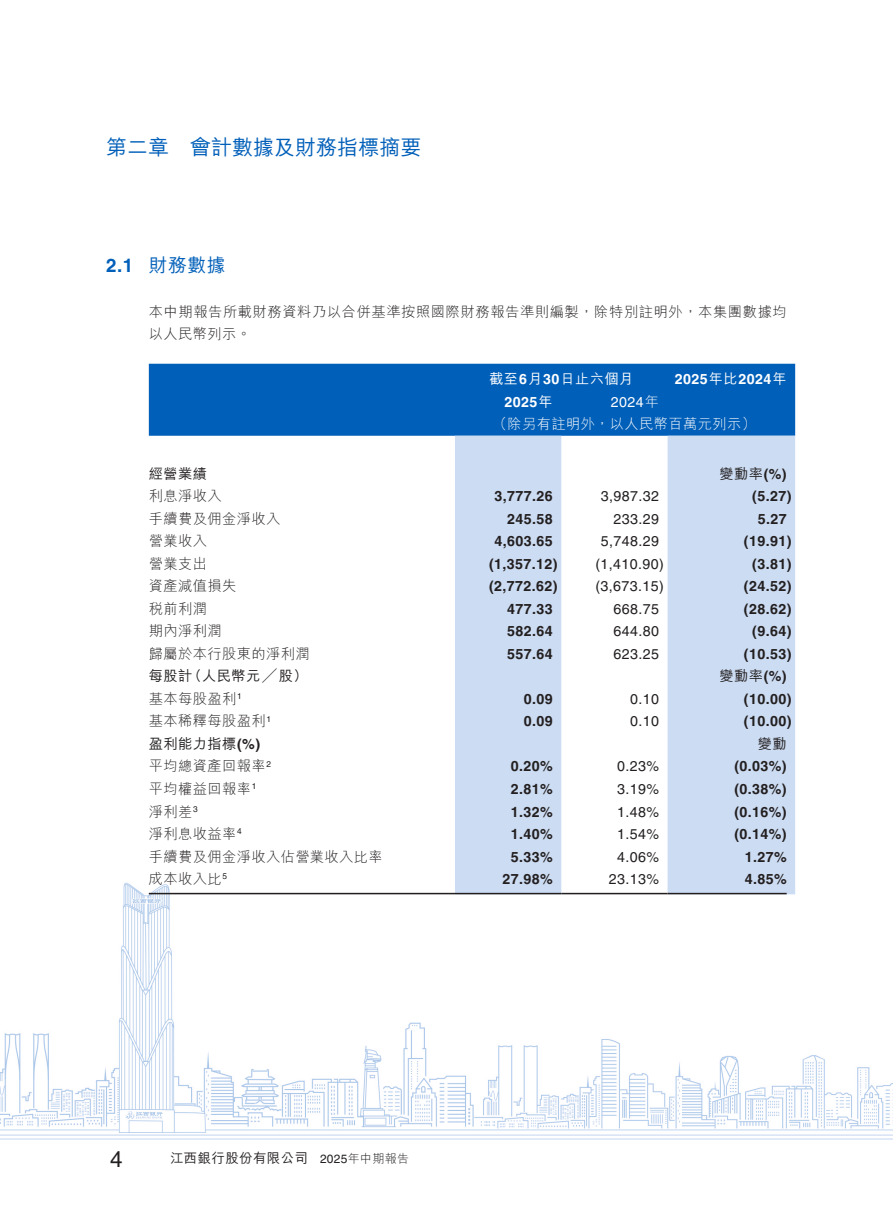
<style>
.page{position:relative;width:893px;height:1212px;background:#fff}
.page>*{position:absolute;margin:0;border:0;box-sizing:border-box;transform-origin:0 0}
.t1{font:22.5px "Helvetica LT Std";color:#231f20}
.t2{font:500 21px "M Hei HK";color:#005fb9}
.t3{font:500 18.75px "M Hei HK";color:#005fb9}
.t4{font:700 14.25px "Helvetica LT Std";letter-spacing:.03em;color:#231f20}
.t5{font:300 14.25px/22.5px "M Hei HK";letter-spacing:.03em;color:#231f20}
.t6{font:14.25px "Helvetica LT Std";letter-spacing:.03em;color:#231f20}
.t7{font:500 14.25px "M Hei HK";letter-spacing:.03em;color:#231f20}
.t8{font:300 14.25px "M Hei HK";letter-spacing:.03em;color:#fff}
.t9{font:700 14.25px "Helvetica LT Std";letter-spacing:.03em;color:#fff}
.t10{font:500 14.25px "M Hei HK";letter-spacing:.03em;color:#fff}
.t11{font:14.25px "Helvetica LT Std";color:#fff}
.t12{font:500 13.5px "M Hei HK";letter-spacing:.025em;color:#231f20}
.s1{font-family:"Helvetica LT Std";font-weight:700}
.s2{font-family:"M Hei HK";font-weight:500}
.s3{font-family:"M Hei HK";font-weight:300}
.s4{font-family:"Helvetica LT Std";font-weight:400;font-size:12px}
.s5{font-weight:300;font-size:12px}
</style>
<div class="page">
<img style="left:0;top:363px;width:893px;height:777px">
<div style="left:149px;top:364px;width:646px;height:72px;background:#005fb9"></div>
<svg style="left:455px;top:436px;width:340px;height:458px;fill:#ccdcf2"></svg>
<hr style="left:149px;top:893px;width:306px;height:1px;background:#231f20">
<hr style="left:455px;top:893px;width:106px;height:1px;background:#231f20">
<hr style="left:561px;top:893px;width:107px;height:1px;background:#231f20">
<hr style="left:668px;top:893px;width:119px;height:1px;background:#231f20">
<h2 class="t2" style="left:106px;top:132px;width:316px">第二章 會計數據及財務指標摘要</h2>
<h3 class="t3" style="left:106px;top:251px;width:121px"><span class="s1">2.1</span> 財務數據</h3>
<p class="t5" style="left:149px;top:300px;width:639px">本中期報告所載財務資料乃以合併基準按照國際財務報告準則編製，除特別註明外，本集團數據均以人民幣列示。</p>
<p class="t10" style="left:489px;top:369px;width:146px">截至<span class="s1">6</span>月<span class="s1">30</span>日止六個月</p>
<p class="t9" style="left:675px;top:371px;width:113px">2025<span class="s2">年比</span>2024<span class="s2">年</span></p>
<p class="t9" style="left:505px;top:393px;width:50px">2025<span class="s2">年</span></p>
<p class="t11" style="left:611px;top:394px;width:50px">2024<span class="s3">年</span></p>
<p class="t8" style="left:493px;top:417px;width:265px">（除另有註明外，以人民幣百萬元列示）</p>
<p class="t7" style="left:149px;top:463px;width:60px">經營業績</p>
<p class="t7" style="left:719px;top:463px;width:69px">變動率<span class="s1">(%)</span></p>
<p class="t5" style="left:149px;top:485px;width:74px">利息淨收入</p>
<p class="t4" style="left:495px;top:488px;width:60px">3,777.26</p>
<p class="t6" style="left:601px;top:488px;width:60px">3,987.32</p>
<p class="t4" style="left:752px;top:488px;width:41px">(5.27)</p>
<p class="t5" style="left:149px;top:507px;width:133px">手續費及佣金淨收入</p>
<p class="t4" style="left:507px;top:510px;width:47px">245.58</p>
<p class="t6" style="left:614px;top:511px;width:47px">233.29</p>
<p class="t4" style="left:758px;top:510px;width:30px">5.27</p>
<p class="t5" style="left:149px;top:530px;width:60px">營業收入</p>
<p class="t4" style="left:495px;top:533px;width:60px">4,603.65</p>
<p class="t6" style="left:601px;top:533px;width:60px">5,748.29</p>
<p class="t4" style="left:744px;top:533px;width:49px">(19.91)</p>
<p class="t5" style="left:149px;top:552px;width:60px">營業支出</p>
<p class="t4" style="left:489px;top:555px;width:70px">(1,357.12)</p>
<p class="t6" style="left:595px;top:556px;width:70px">(1,410.90)</p>
<p class="t4" style="left:752px;top:555px;width:41px">(3.81)</p>
<p class="t5" style="left:149px;top:575px;width:89px">資產減值損失</p>
<p class="t4" style="left:489px;top:578px;width:70px">(2,772.62)</p>
<p class="t6" style="left:595px;top:578px;width:70px">(3,673.15)</p>
<p class="t4" style="left:744px;top:578px;width:49px">(24.52)</p>
<p class="t5" style="left:149px;top:597px;width:60px">稅前利潤</p>
<p class="t4" style="left:507px;top:600px;width:47px">477.33</p>
<p class="t6" style="left:614px;top:601px;width:47px">668.75</p>
<p class="t4" style="left:744px;top:600px;width:49px">(28.62)</p>
<p class="t5" style="left:149px;top:620px;width:74px">期內淨利潤</p>
<p class="t4" style="left:507px;top:623px;width:47px">582.64</p>
<p class="t6" style="left:614px;top:623px;width:47px">644.80</p>
<p class="t4" style="left:752px;top:623px;width:41px">(9.64)</p>
<p class="t5" style="left:149px;top:642px;width:162px">歸屬於本行股東的淨利潤</p>
<p class="t4" style="left:507px;top:645px;width:47px">557.64</p>
<p class="t6" style="left:614px;top:646px;width:47px">623.25</p>
<p class="t4" style="left:744px;top:645px;width:49px">(10.53)</p>
<p class="t7" style="left:149px;top:666px;width:160px">每股計（人民幣元 ╱ 股）</p>
<p class="t7" style="left:719px;top:666px;width:69px">變動率<span class="s1">(%)</span></p>
<p class="t5" style="left:149px;top:687px;width:94px">基本每股盈利<sup>1</sup></p>
<p class="t4" style="left:524px;top:690px;width:30px">0.09</p>
<p class="t6" style="left:630px;top:691px;width:30px">0.10</p>
<p class="t4" style="left:744px;top:690px;width:49px">(10.00)</p>
<p class="t5" style="left:149px;top:710px;width:124px">基本稀釋每股盈利<sup>1</sup></p>
<p class="t4" style="left:524px;top:713px;width:30px">0.09</p>
<p class="t6" style="left:630px;top:713px;width:30px">0.10</p>
<p class="t4" style="left:744px;top:713px;width:49px">(10.00)</p>
<p class="t7" style="left:149px;top:733px;width:113px">盈利能力指標<span class="s1">(%)</span></p>
<p class="t7" style="left:758px;top:733px;width:30px">變動</p>
<p class="t5" style="left:149px;top:755px;width:124px">平均總資產回報率<sup>2</sup></p>
<p class="t4" style="left:511px;top:758px;width:43px">0.20%</p>
<p class="t6" style="left:617px;top:758px;width:43px">0.23%</p>
<p class="t4" style="left:734px;top:758px;width:54px">(0.03%)</p>
<p class="t5" style="left:149px;top:777px;width:109px">平均權益回報率<sup>1</sup></p>
<p class="t4" style="left:511px;top:780px;width:43px">2.81%</p>
<p class="t6" style="left:617px;top:781px;width:43px">3.19%</p>
<p class="t4" style="left:734px;top:780px;width:54px">(0.38%)</p>
<p class="t5" style="left:149px;top:800px;width:50px">淨利差<sup>3</sup></p>
<p class="t4" style="left:511px;top:803px;width:43px">1.32%</p>
<p class="t6" style="left:617px;top:803px;width:43px">1.48%</p>
<p class="t4" style="left:734px;top:803px;width:54px">(0.16%)</p>
<p class="t5" style="left:149px;top:822px;width:94px">淨利息收益率<sup>4</sup></p>
<p class="t4" style="left:511px;top:825px;width:43px">1.40%</p>
<p class="t6" style="left:617px;top:826px;width:43px">1.54%</p>
<p class="t4" style="left:734px;top:825px;width:54px">(0.14%)</p>
<p class="t5" style="left:149px;top:845px;width:235px">手續費及佣金淨收入佔營業收入比率</p>
<p class="t4" style="left:511px;top:848px;width:43px">5.33%</p>
<p class="t6" style="left:617px;top:848px;width:43px">4.06%</p>
<p class="t4" style="left:745px;top:848px;width:43px">1.27%</p>
<p class="t5" style="left:149px;top:867px;width:80px">成本收入比<sup>5</sup></p>
<p class="t4" style="left:502px;top:870px;width:52px">27.98%</p>
<p class="t6" style="left:609px;top:871px;width:52px">23.13%</p>
<p class="t4" style="left:745px;top:870px;width:43px">4.85%</p>
<h1 class="t1" style="left:110px;top:1146px;width:14px">4</h1>
<p class="t12" style="left:170px;top:1148px;width:240px">江西銀行股份有限公司 <span class="s4">2025</span><span class="s5">年中期報告</span></p>
</div>
